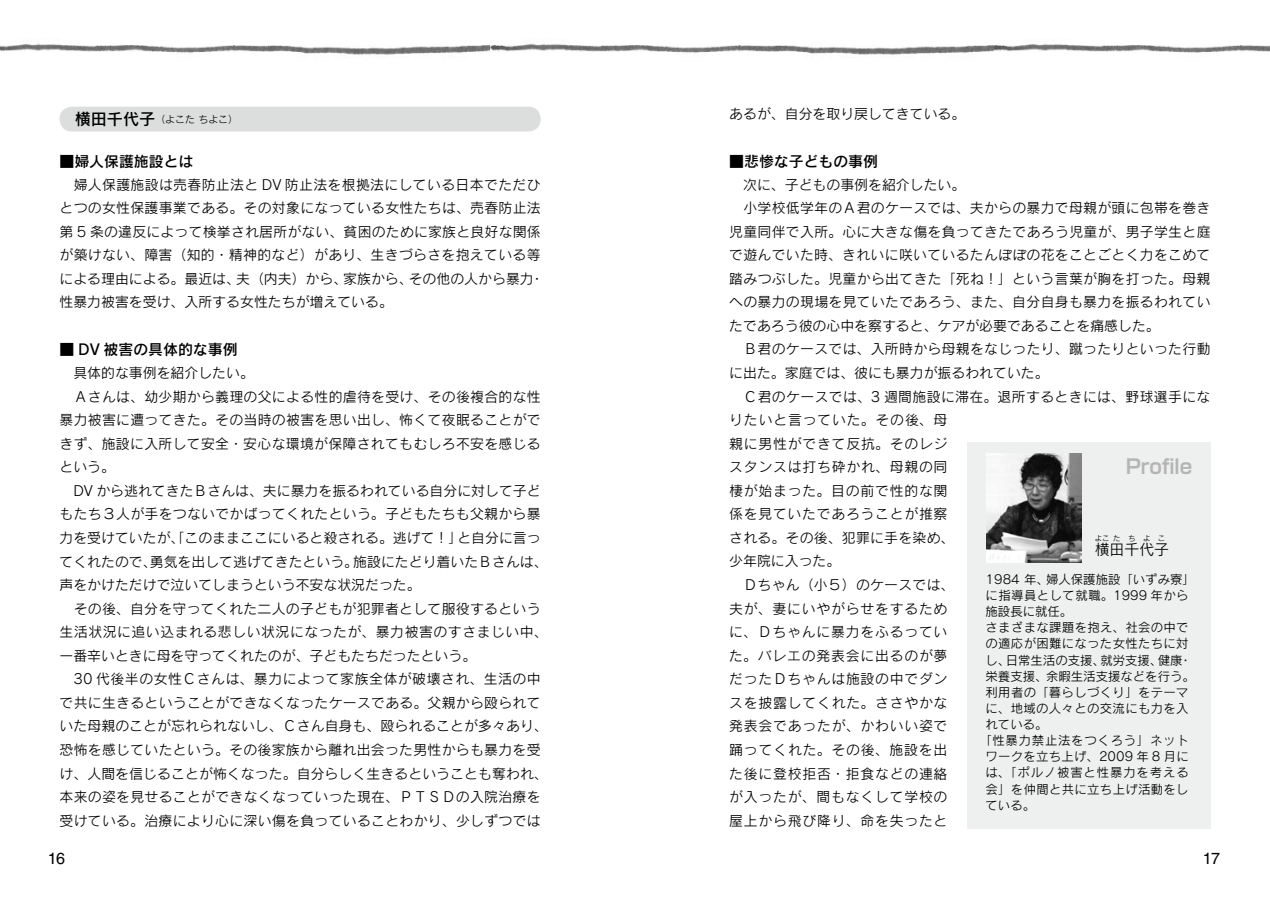
<style>
.page{position:relative;width:1270px;height:903px;background:#fff}
.page>*{position:absolute;margin:0;border:0;box-sizing:border-box;transform-origin:0 0}
.t1{font:700 19.78px "Hase Toppo Std De";color:#b5b5b6}
.t2{font:16.1px "Helvetica LT Std";color:#000}
.t3{font:14.88px "Rodin CID DB";color:#000}
.t4{font:14.88px "Rodin CID M";color:#000}
.t5{font:13.83px/23.6px "Rodin CID M";letter-spacing:.02em;color:#000}
.t6{font:13.83px "Rodin CID M";color:#000}
.t7{font:12.42px "Rodin CID M";letter-spacing:.025em;color:#000}
.t8{font:12.42px "Rodin CID M";color:#000}
.t9{font:12.42px "Rodin CID M";letter-spacing:.06em;color:#000}
.t10{font:12.42px "Rodin CID M";letter-spacing:.07em;color:#000}
.t11{font:9.97px "Rodin CID M";color:#000}
.t12{font:7.52px "Rodin CID M";color:#000}
.s1{font-family:"Rodin CID DB";font-size:16.1px}
</style>
<div class="page">
<img style="left:0;top:44px;width:491px;height:11px">
<img style="left:491px;top:44px;width:503px;height:11px">
<img style="left:994px;top:44px;width:276px;height:9px">
<div style="left:60px;top:107px;width:481px;height:24px;background:#dcdddd;border-radius:12px"></div>
<div style="left:967px;top:441px;width:243px;height:387px;background:#eeefef"></div>
<img style="left:986px;top:453px;width:95px;height:109px">
<p class="t11" style="left:75px;top:113px;width:165px"><span class="s1">横田千代子</span>（よこたちよこ）</p>
<p class="t3" style="left:60px;top:152px;width:135px">■婦人保護施設とは</p>
<p class="t5" style="left:60px;top:172px;width:486px">　婦人保護施設は売春防止法と DV 防止法を根拠法にしている日本でただひとつの女性保護事業である。その対象になっている女性たちは、売春防止法第 5 条の違反によって検挙され居所がない、貧困のために家族と良好な関係が築けない、障害（知的・精神的など）があり、生きづらさを抱えている等による理由による。最近は、夫（内夫）から、家族から、その他の人から暴力・性暴力被害を受け、入所する女性たちが増えている。</p>
<p class="t3" style="left:60px;top:340px;width:180px">■ DV 被害の具体的な事例</p>
<p class="t5" style="left:60px;top:361px;width:490px">　具体的な事例を紹介したい。<br>　Ａさんは、幼少期から義理の父による性的虐待を受け、その後複合的な性暴力被害に遭ってきた。その当時の被害を思い出し、怖くて夜眠ることができず、施設に入所して安全・安心な環境が保障されてもむしろ不安を感じるという。<br>　DV から逃れてきたＢさんは、夫に暴力を振るわれている自分に対して子どもたち３人が手をつないでかばってくれたという。子どもたちも父親から暴力を受けていたが、「このままここにいると殺される。逃げて！」と自分に言ってくれたので、勇気を出して逃げてきたという。施設にたどり着いたＢさんは、声をかけただけで泣いてしまうという不安な状況だった。　<br>　その後、自分を守ってくれた二人の子どもが犯罪者として服役するという生活状況に追い込まれる悲しい状況になったが、暴力被害のすさまじい中、一番辛いときに母を守ってくれたのが、子どもたちだったという。<br>　30 代後半の女性Ｃさんは、暴力によって家族全体が破壊され、生活の中で共に生きるということができなくなったケースである。父親から殴られていた母親のことが忘れられないし、Ｃさん自身も、殴られることが多々あり、恐怖を感じていたという。その後家族から離れ出会った男性からも暴力を受け、人間を信じることが怖くなった。自分らしく生きるということも奪われ、本来の姿を見せることができなくなっていった現在、ＰＴＳＤの入院治療を受けている。治療により心に深い傷を負っていることわかり、少しずつでは</p>
<p class="t6" style="left:729px;top:105px;width:238px">あるが、自分を取り戻してきている。</p>
<p class="t3" style="left:729px;top:152px;width:150px">■悲惨な子どもの事例</p>
<p class="t5" style="left:729px;top:172px;width:483px">　次に、子どもの事例を紹介したい。<br>　小学校低学年のＡ君のケースでは、夫からの暴力で母親が頭に包帯を巻き児童同伴で入所。心に大きな傷を負ってきたであろう児童が、男子学生と庭で遊んでいた時、きれいに咲いているたんぽぽの花をことごとく力をこめて踏みつぶした。児童から出てきた「死ね！」という言葉が胸を打った。母親への暴力の現場を見ていたであろう、また、自分自身も暴力を振るわれていたであろう彼の心中を察すると、ケアが必要であることを痛感した。<br>　Ｂ君のケースでは、入所時から母親をなじったり、蹴ったりといった行動に出た。家庭では、彼にも暴力が振るわれていた。<br>　Ｃ君のケースでは、3 週間施設に滞在。退所するときには、野球選手になりたいと言っていた。その後、母<br>親に男性ができて反抗。そのレジ<br>スタンスは打ち砕かれ、母親の同<br>棲が始まった。目の前で性的な関<br>係を見ていたであろうことが推察<br>される。その後、犯罪に手を染め、<br>少年院に入った。<br>　Ｄちゃん（小５）のケースでは、<br>夫が、妻にいやがらせをするため<br>に、Ｄちゃんに暴力をふるってい<br>た。バレエの発表会に出るのが夢<br>だったＤちゃんは施設の中でダン<br>スを披露してくれた。ささやかな<br>発表会であったが、かわいい姿で<br>踊ってくれた。その後、施設を出<br>た後に登校拒否・拒食などの連絡<br>が入ったが、間もなくして学校の<br>屋上から飛び降り、命を失ったと</p>
<h1 class="t1" style="left:1126px;top:451px;width:68px">Profile</h1>
<p class="t12" style="left:1095px;top:533px;width:16px">よこ</p>
<p class="t12" style="left:1113px;top:533px;width:9px">た</p>
<p class="t12" style="left:1128px;top:533px;width:9px">ち</p>
<p class="t12" style="left:1143px;top:533px;width:9px">よ</p>
<p class="t12" style="left:1158px;top:533px;width:9px">こ</p>
<p class="t8" style="left:986px;top:571px;width:211px">1984 年、婦人保護施設「いずみ寮」</p>
<p class="t7" style="left:986px;top:587px;width:205px">に指導員として就職。1999 年から</p>
<p class="t7" style="left:986px;top:604px;width:88px">施設長に就任。</p>
<p class="t7" style="left:986px;top:620px;width:205px">さまざまな課題を抱え、社会の中で</p>
<p class="t7" style="left:986px;top:636px;width:205px">の適応が困難になった女性たちに対</p>
<p class="t8" style="left:986px;top:652px;width:208px">し、日常生活の支援、就労支援、健康・</p>
<p class="t8" style="left:986px;top:668px;width:211px">栄養支援、余暇生活支援などを行う。</p>
<p class="t7" style="left:986px;top:684px;width:205px">利用者の「暮らしづくり」をテーマ</p>
<p class="t7" style="left:986px;top:700px;width:205px">に、地域の人々との交流にも力を入</p>
<p class="t7" style="left:986px;top:716px;width:64px">れている。</p>
<p class="t9" style="left:979px;top:733px;width:211px">「性暴力禁止法をつくろう」ネット</p>
<p class="t7" style="left:986px;top:749px;width:205px">ワークを立ち上げ、2009 年 8 月に</p>
<p class="t10" style="left:986px;top:765px;width:205px">は、「ポルノ被害と性暴力を考える</p>
<p class="t7" style="left:986px;top:781px;width:205px">会」を仲間と共に立ち上げ活動をし</p>
<p class="t7" style="left:986px;top:797px;width:51px">ている。</p>
<p class="t4" style="left:1095px;top:540px;width:76px">横田千代子</p>
<p class="t2" style="left:48px;top:849px;width:19px">16</p>
<p class="t2" style="left:1203px;top:849px;width:19px">17</p>
</div>
